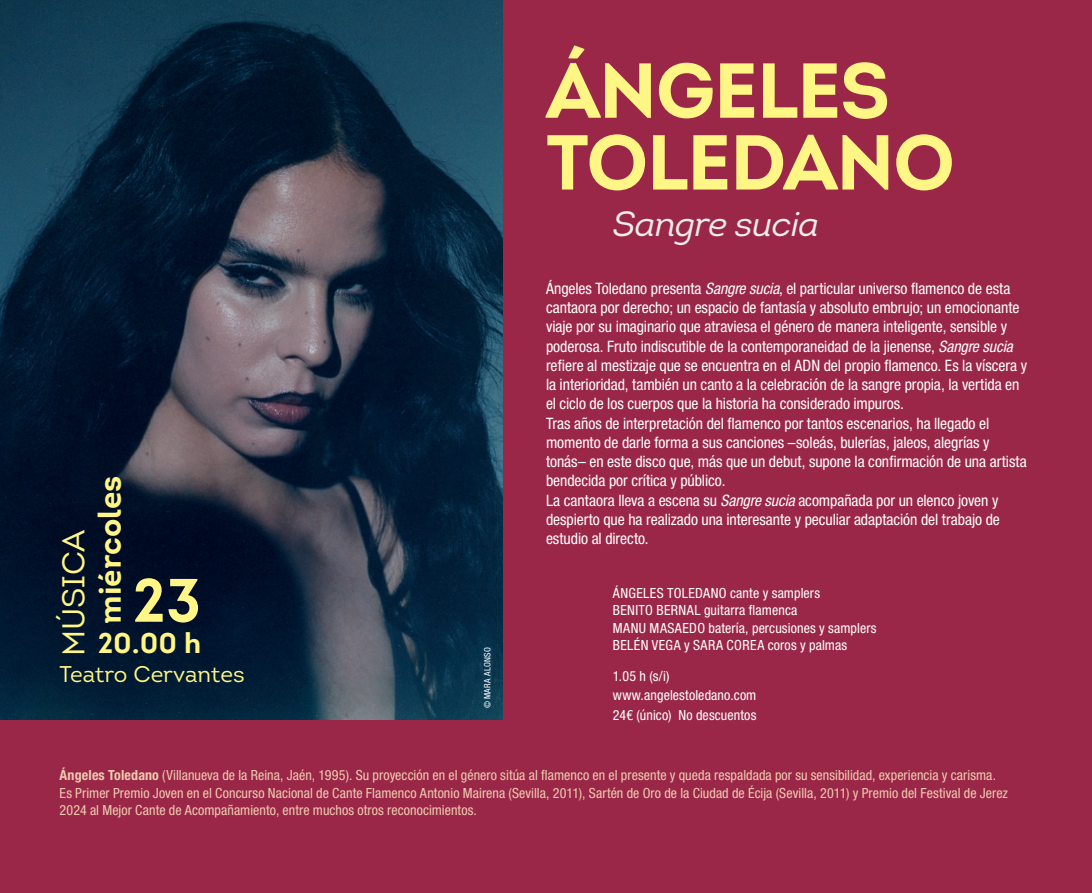
<style>
.page{position:relative;width:1092px;height:893px;background:#fff}
.page>*{position:absolute;margin:0;border:0;box-sizing:border-box;transform-origin:0 0}
.t1{font:700 77.52px/71.8px "Intro";letter-spacing:-.02em;color:#fff685}
.t2{font:700 61.25px "Intro";color:#fff685}
.t3{font:italic 35px "Intro";letter-spacing:-.02em;color:#ebeceb}
.t4{font:700 31.5px "Intro";color:#fff685}
.t5{font:31.5px "Intro";color:#fff685}
.t6{font:700 28.53px "Intro";color:#fff685}
.t7{font:22.75px "Intro";color:#fff685}
.t8{font:condensed 15.75px/19.2px "Helvetica Neue LT Std";letter-spacing:-.005em;color:#fff}
.t9{font:condensed 14px/17.5px "Helvetica Neue LT Std";letter-spacing:.005em;color:#efcab0}
.t10{font:condensed 14px/17.5px "Helvetica Neue LT Std";letter-spacing:.015em;color:#fff}
.t11{font:condensed 8.75px "Helvetica Neue LT Std";letter-spacing:.035em;color:#fff}
.s1{font-style:italic}
.s2{font-weight:700}
</style>
<div class="page">
<div style="left:0;top:0;width:1091px;height:893px;background:#9a2748"></div>
<img style="left:0;top:0;width:502px;height:719px">
<h3 class="t4" style="left:90px;top:624px;width:149px;rotate:-90deg">miércoles</h3>
<h3 class="t5" style="left:54px;top:656px;width:128px;rotate:-90deg">MÚSICA</h3>
<h3 class="t7" style="left:60px;top:660px;width:186px">Teatro Cervantes</h3>
<h2 class="t2" style="left:132px;top:561px;width:70px">23</h2>
<h3 class="t6" style="left:98px;top:625px;width:105px">20.00 h</h3>
<p class="t11" style="left:482px;top:708px;width:62px;rotate:-90deg">© MARA ALONSO</p>
<h1 class="t1" style="left:546px;top:54px;width:410px">ÁNGELES<br>TOLEDANO</h1>
<h3 class="t3" style="left:612px;top:202px;width:208px">Sangre sucia</h3>
<p class="t8" style="left:546px;top:279px;width:482px">Ángeles Toledano presenta <span class="s1">Sangre sucia</span>, el particular universo flamenco de esta cantaora por derecho; un espacio de fantasía y absoluto embrujo; un emocionante viaje por su imaginario que atraviesa el género de manera inteligente, sensible y poderosa. Fruto indiscutible de la contemporaneidad de la jienense, <span class="s1">Sangre sucia </span>refiere al mestizaje que se encuentra en el ADN del propio flamenco. Es la víscera y la interioridad, también un canto a la celebración de la sangre propia, la vertida en el ciclo de los cuerpos que la historia ha considerado impuros.<br>Tras años de interpretación del flamenco por tantos escenarios, ha llegado el momento de darle forma a sus canciones –soleás, bulerías, jaleos, alegrías y tonás– en este disco que, más que un debut, supone la confirmación de una artista bendecida por crítica y público.<br>La cantaora lleva a escena su <span class="s1">Sangre sucia</span> acompañada por un elenco joven y despierto que ha realizado una interesante y peculiar adaptación del trabajo de estudio al directo.</p>
<p class="t10" style="left:612px;top:584px;width:265px">ÁNGELES TOLEDANO cante y samplers<br>BENITO BERNAL guitarra flamenca<br>MANU MASAEDO batería, percusiones y samplers BELÉN VEGA y SARA COREA coros y palmas</p>
<p class="t10" style="left:612px;top:666px;width:145px;line-height:19.2px">1.05 h (s/i) www.angelestoledano.com<br>24€ (único) No descuentos</p>
<p class="t9" style="left:60px;top:766px;width:949px"><span class="s2">Ángeles Toledano</span> (Villanueva de la Reina, Jaén, 1995). Su proyección en el género sitúa al flamenco en el presente y queda respaldada por su sensibilidad, experiencia y carisma.<br>Es Primer Premio Joven en el Concurso Nacional de Cante Flamenco Antonio Mairena (Sevilla, 2011), Sartén de Oro de la Ciudad de Écija (Sevilla, 2011) y Premio del Festival de Jerez<br>2024 al Mejor Cante de Acompañamiento, entre muchos otros reconocimientos.</p>
</div>
